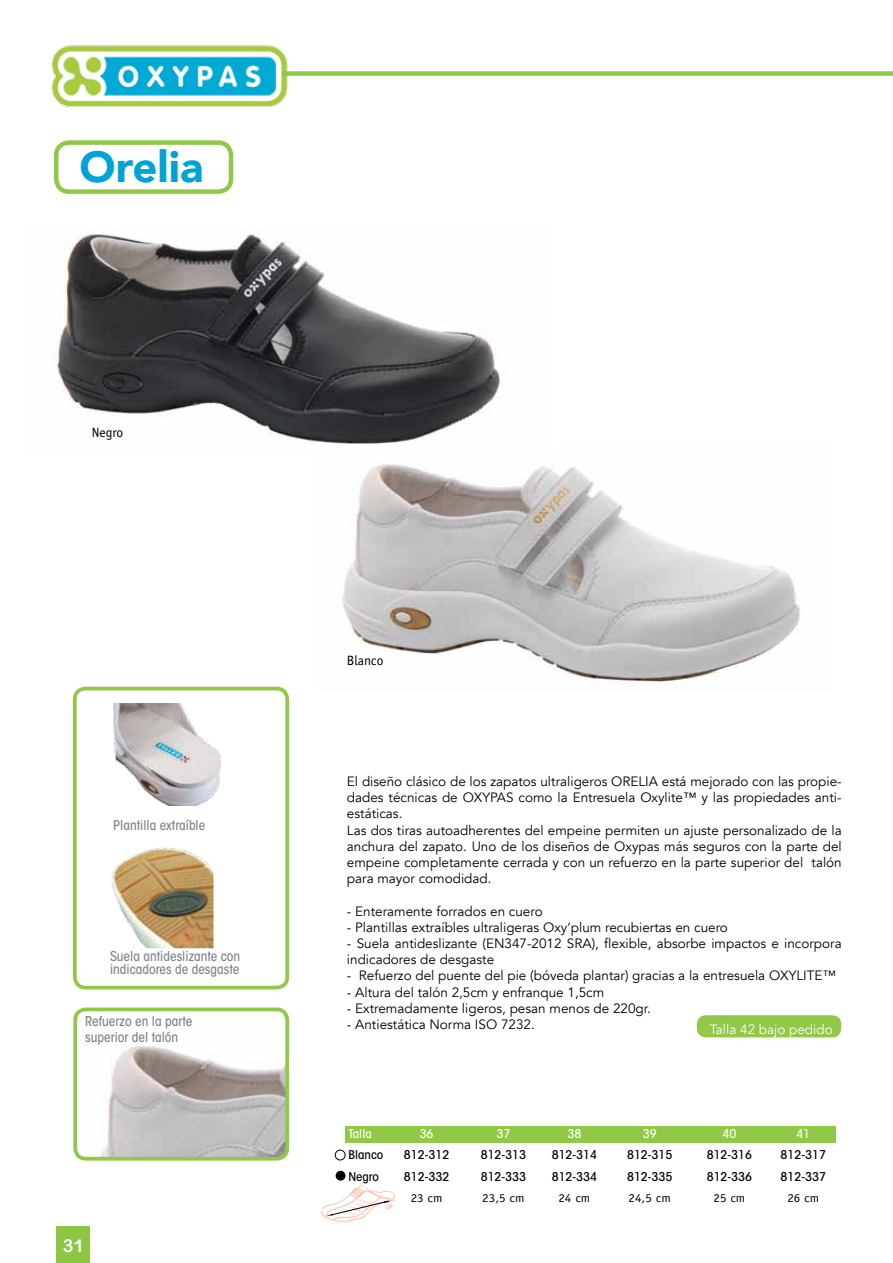
<style>
.page{position:relative;width:893px;height:1263px;background:#fff}
.page>*{position:absolute;margin:0;border:0;box-sizing:border-box;transform-origin:0 0}
.t1{font:900 43.5px "Avenir";color:#00a3d5}
.t2{font:18px "Arial Rounded MT Bold";color:#fff}
.t3{font:13.5px/16.2px "Avenir";color:#000}
.t4{font:500 condensed 13.5px/16.5px "ITC Avant Garde Std";color:#808285}
.t5{font:13.5px "Avenir";color:#fff}
.t6{font:13.5px "Officina Sans Std";color:#000}
.t7{font:500 condensed 12px "ITC Avant Garde Std";color:#000;scale:1.08 1}
.t8{font:12px "Officina Sans Std";color:#000;scale:1.08 1}
.t9{font:500 condensed 12px "ITC Avant Garde Std";color:#fff;scale:1.08 1}
</style>
<div class="page">
<img style="left:51px;top:45px;width:237px;height:63px">
<div style="left:282px;top:71px;width:611px;height:5px;background:#91c847"></div>
<div style="left:345px;top:1127px;width:491px;height:16px;background:#91c847"></div>
<div style="left:336px;top:1171px;width:9px;height:9px;background:#000;border-radius:50%"></div>
<div style="left:335px;top:1150px;width:10px;height:10px;border:1px solid #000;border-radius:50%"></div>
<img style="left:321px;top:1184px;width:75px;height:42px">
<svg style="left:327px;top:1201px;width:64px;height:15px"></svg>
<div style="left:54px;top:140px;width:179px;height:54px;border:4px solid #91c847;border-radius:13px"></div>
<img style="left:57px;top:233px;width:443px;height:211px">
<img style="left:342px;top:464px;width:458px;height:221px">
<img style="left:78px;top:1012px;width:209px;height:147px">
<div style="left:73px;top:1007px;width:216px;height:153px;border:4px solid #91c847;border-radius:11px"></div>
<div style="left:697px;top:1015px;width:144px;height:22px;background:#91c847;border-radius:9px"></div>
<div style="left:73px;top:687px;width:216px;height:302px;border:4px solid #91c847;border-radius:11px"></div>
<img style="left:113px;top:704px;width:108px;height:101px">
<img style="left:111px;top:847px;width:103px;height:101px">
<div style="left:57px;top:1226px;width:33px;height:37px;background:#8dc643"></div>
<h1 class="t1" style="left:80px;top:129px;width:126px">Orelia</h1>
<p class="t6" style="left:92px;top:425px;width:33px">Negro</p>
<p class="t6" style="left:347px;top:653px;width:38px">Blanco</p>
<p class="t3" style="left:347px;top:773px;width:496px">El diseño clásico de los zapatos ultraligeros ORELIA está mejorado con las propie&shy;dades técnicas de OXYPAS como la Entresuela Oxylite™ y las propiedades anti&shy;estáticas.<br>Las dos tiras autoadherentes del empeine permiten un ajuste personalizado de la anchura del zapato. Uno de los diseños de Oxypas más seguros con la parte del empeine completamente cerrada y con un refuerzo en la parte superior del talón para mayor comodidad.</p>
<p class="t3" style="left:347px;top:903px;width:197px">- Enteramente forrados en cuero</p>
<p class="t3" style="left:347px;top:919px;width:382px">- Plantillas extraíbles ultraligeras Oxy’plum recubiertas en cuero</p>
<p class="t3" style="left:347px;top:935px;width:496px">- Suela antideslizante (EN347-2012 SRA), flexible, absorbe impactos e incorpora indicadores de desgaste</p>
<p class="t3" style="left:347px;top:968px;width:491px">- Refuerzo del puente del pie (bóveda plantar) gracias a la entresuela OXYLITE™</p>
<p class="t3" style="left:347px;top:984px;width:259px">- Altura del talón 2,5cm y enfranque 1,5cm</p>
<p class="t3" style="left:347px;top:1000px;width:305px">- Extremadamente ligeros, pesan menos de 220gr.</p>
<p class="t3" style="left:347px;top:1016px;width:189px">- Antiestática Norma ISO 7232.</p>
<p class="t4" style="left:113px;top:817px;width:94px">Plantilla extraíble</p>
<p class="t4" style="left:110px;top:949px;width:132px;line-height:13.5px">Suela antideslizante con indicadores de desgaste</p>
<p class="t4" style="left:85px;top:1012px;width:109px">Refuerzo en la parte superior del talón</p>
<p class="t5" style="left:710px;top:1021px;width:125px">Talla 42 bajo pedido</p>
<h2 class="t2" style="left:63px;top:1235px;width:23px">31</h2>
<p class="t9" style="left:348px;top:1126px;width:23px">Talla</p>
<p class="t9" style="left:420px;top:1126px;width:14px">36</p>
<p class="t9" style="left:496px;top:1126px;width:14px">37</p>
<p class="t9" style="left:567px;top:1126px;width:14px">38</p>
<p class="t9" style="left:643px;top:1126px;width:14px">39</p>
<p class="t9" style="left:722px;top:1126px;width:14px">40</p>
<p class="t9" style="left:796px;top:1126px;width:14px">41</p>
<p class="t7" style="left:348px;top:1147px;width:34px">Blanco</p>
<p class="t7" style="left:404px;top:1147px;width:43px">812-312</p>
<p class="t7" style="left:481px;top:1147px;width:43px">812-313</p>
<p class="t7" style="left:552px;top:1147px;width:43px">812-314</p>
<p class="t7" style="left:627px;top:1147px;width:43px">812-315</p>
<p class="t7" style="left:707px;top:1147px;width:43px">812-316</p>
<p class="t7" style="left:781px;top:1147px;width:43px">812-317</p>
<p class="t7" style="left:348px;top:1169px;width:30px">Negro</p>
<p class="t7" style="left:404px;top:1169px;width:43px">812-332</p>
<p class="t7" style="left:481px;top:1169px;width:43px">812-333</p>
<p class="t7" style="left:552px;top:1169px;width:43px">812-334</p>
<p class="t7" style="left:627px;top:1169px;width:43px">812-335</p>
<p class="t7" style="left:707px;top:1169px;width:43px">812-336</p>
<p class="t7" style="left:781px;top:1169px;width:43px">812-337</p>
<p class="t8" style="left:411px;top:1191px;width:31px">23 cm</p>
<p class="t8" style="left:482px;top:1191px;width:41px">23,5 cm</p>
<p class="t8" style="left:558px;top:1191px;width:31px">24 cm</p>
<p class="t8" style="left:629px;top:1191px;width:41px">24,5 cm</p>
<p class="t8" style="left:713px;top:1191px;width:31px">25 cm</p>
<p class="t8" style="left:787px;top:1191px;width:31px">26 cm</p>
</div>
